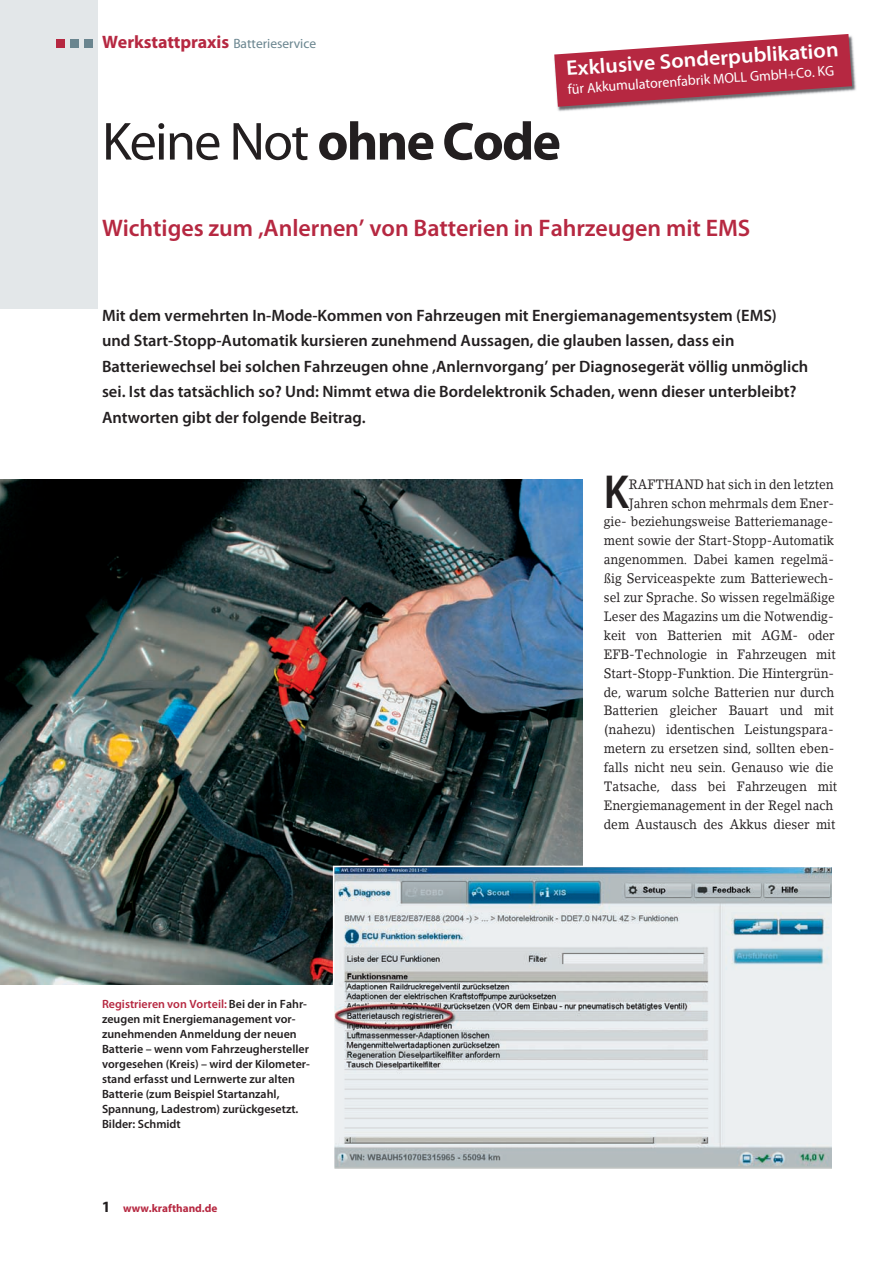
<style>
.page{position:relative;width:893px;height:1263px;background:#fff}
.page>*{position:absolute;margin:0;border:0;box-sizing:border-box;transform-origin:0 0}
.t1{font:54px "Myriad Pro";letter-spacing:-.03em;color:#231f20}
.t2{font:600 48px "Myriad Pro";color:#231f20;scale:.9 1}
.t3{font:600 24px "Myriad Pro";letter-spacing:-.005em;color:#b62841}
.t4{font:600 21px "Myriad Pro";color:#fff;scale:1.05 1}
.t5{font:700 18px "Myriad Pro";letter-spacing:-.005em;color:#b62841}
.t6{font:600 16.5px/25.5px "Myriad Pro";color:#231f20}
.t7{font:14.25px "Myriad Pro";color:#fff}
.t8{font:13.5px/18.9px "Lino Letter";color:#231f20;text-align:right;scale:.9 1}
.t9{font:600 12px/15px "Myriad Pro";color:#231f20}
.t10{font:700 11.25px "Myriad Pro";color:#b62841}
.s1{font-weight:400;font-size:13.5px;color:#6a858f}
.s2{font-weight:700}
.s3{color:#b62841}
.s4{font-size:15.75px;color:#231f20}
</style>
<div class="page">
<div style="left:0;top:0;width:98px;height:308px;background:#e3e7e9"></div>
<div style="left:84px;top:39px;width:9px;height:9px;background:#6a858f"></div>
<div style="left:70px;top:39px;width:9px;height:9px;background:#6a858f"></div>
<div style="left:56px;top:39px;width:8px;height:9px;background:#b62841"></div>
<img style="left:0;top:479px;width:583px;height:505px">
<img style="left:336px;top:869px;width:494px;height:298px">
<div style="left:333px;top:866px;width:500px;height:304px;border:2px solid #fff"></div>
<img style="left:557px;top:37px;width:299px;height:75px">
<svg style="left:554px;top:34px;width:298px;height:73px"></svg>
<h3 class="t5" style="left:102px;top:30px;width:216px">Werkstattpraxis <span class="s1">Batterieservice</span></h3>
<h3 class="t4" style="left:565px;top:55px;width:261px;rotate:-4deg">Exklusive Sonderpublikation</h3>
<p class="t7" style="left:567px;top:80px;width:268px;rotate:-4deg">für Akkumulatorenfabrik MOLL GmbH+Co. KG</p>
<h1 class="t1" style="left:102px;top:108px;width:460px">Keine Not <span class="s2">ohne Code</span></h1>
<h3 class="t3" style="left:102px;top:213px;width:650px">Wichtiges zum ‚Anlernen’ von Batterien in Fahrzeugen mit EMS</h3>
<p class="t6" style="left:102px;top:302px;width:708px">Mit dem vermehrten In-Mode-Kommen von Fahrzeugen mit Energiemanagementsystem (EMS) und Start-Stopp-Automatik kursieren zunehmend Aussagen, die glauben lassen, dass ein Batteriewechsel bei solchen Fahrzeugen ohne ‚Anlernvorgang’ per Diagnosegerät völlig unmöglich sei. Ist das tatsächlich so? Und: Nimmt etwa die Bordelektronik Schaden, wenn dieser unterbleibt?<br>Antworten gibt der folgende Beitrag.</p>
<p class="t9" style="left:102px;top:996px;width:209px"><span class="s3">Registrieren von Vorteil:</span> Bei der in Fahr&shy;zeugen mit Energiemanagement vor&shy;zunehmenden Anmeldung der neuen Batterie – wenn vom Fahrzeughersteller vorgesehen (Kreis) – wird der Kilometer&shy;stand erfasst und Lernwerte zur alten Batterie (zum Beispiel Startanzahl, Spannung, Ladestrom) zurückgesetzt.<br>Bilder: Schmidt</p>
<p class="t10" style="left:102px;top:1201px;width:117px"><span class="s4">1</span> www.krafthand.de</p>
<h2 class="t2" style="left:604px;top:461px;width:29px">K</h2>
<p class="t8" style="left:604px;top:476px;width:261px">RAFTHAND hat sich in den letzten Jahren schon mehrmals dem Ener-<br>gie- beziehungsweise Batteriemanage&shy;ment sowie der Start-Stopp-Automatik angenommen. Dabei kamen regelmä&shy;ßig Serviceaspekte zum Batteriewech&shy;sel zur Sprache. So wissen regelmäßige Leser des Magazins um die Notwendig&shy;keit von Batterien mit AGM- oder EFB-Technologie in Fahrzeugen mit Start-Stopp-Funktion. Die Hintergrün&shy;de, warum solche Batterien nur durch Batterien gleicher Bauart und mit (nahezu) identischen Leistungspara&shy;metern zu ersetzen sind, sollten eben&shy;falls nicht neu sein. Genauso wie die Tatsache, dass bei Fahrzeugen mit Energiemanagement in der Regel nach dem Austausch des Akkus dieser mit</p>
</div>
